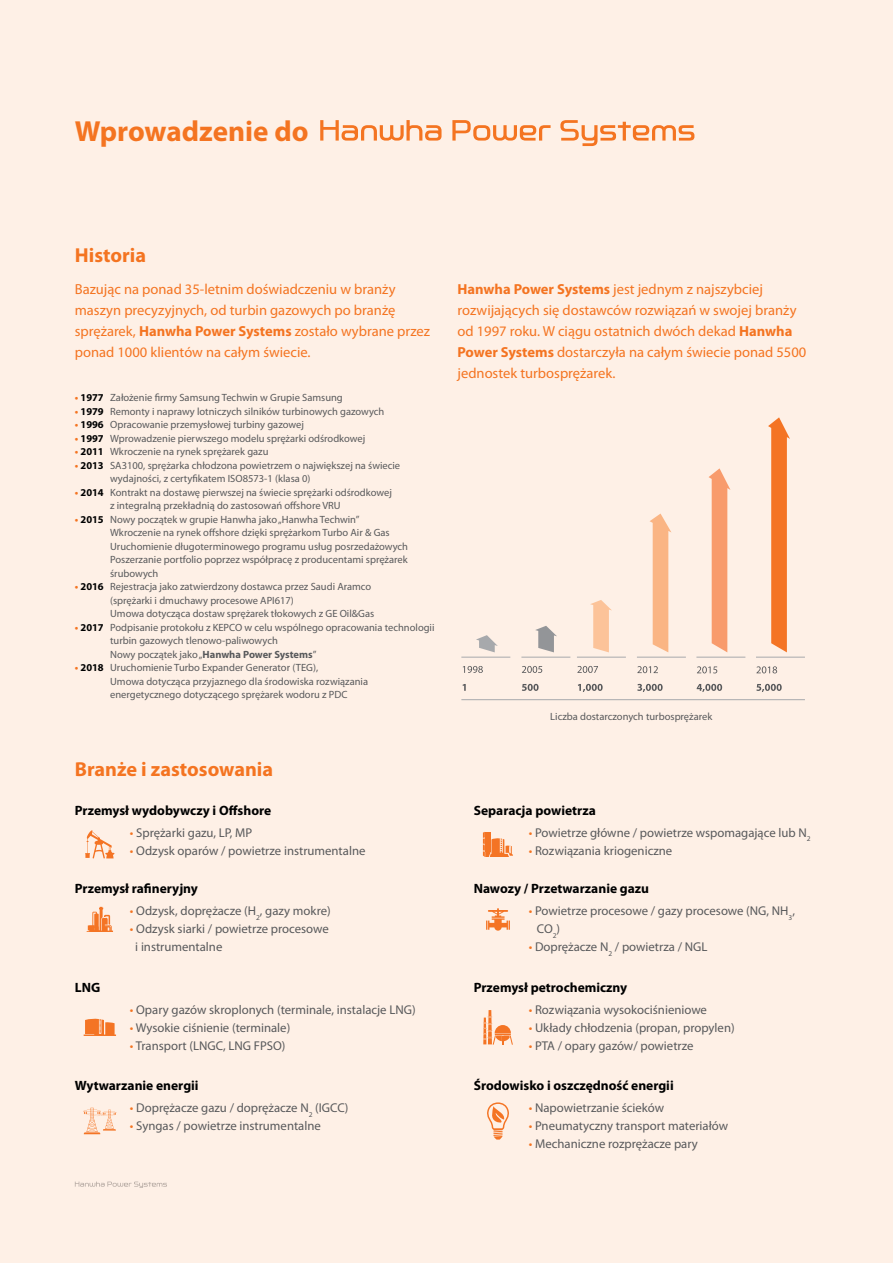
<style>
.page{position:relative;width:893px;height:1263px;background:#fef0e6}
.page>*{position:absolute;margin:0;border:0;box-sizing:border-box;transform-origin:0 0}
.t1{font:700 29.1px "Myriad Pro";color:#f47421}
.t2{font:700 20.25px "Myriad Pro";color:#f47421}
.t3{font:14.55px/21px "Myriad Pro";color:#f47421}
.t4{font:700 13.5px "Myriad Pro";color:#000}
.t5{font:12.75px/18px "Myriad Pro";color:#58595b}
.t6{font:10.5px/13.5px "Myriad Pro";color:#58595b}
.t7{font:700 10.5px "Myriad Pro";color:#000}
.s1{font-weight:700}
.s2{color:#f47421}
</style>
<div class="page">
<svg style="left:85px;top:830px;width:30px;height:28px"></svg>
<svg style="left:87px;top:907px;width:26px;height:25px"></svg>
<svg style="left:84px;top:1018px;width:32px;height:18px"></svg>
<svg style="left:83px;top:1108px;width:33px;height:26px"></svg>
<svg style="left:483px;top:832px;width:30px;height:25px"></svg>
<svg style="left:486px;top:908px;width:24px;height:23px"></svg>
<svg style="left:483px;top:1010px;width:30px;height:35px"></svg>
<svg style="left:487px;top:1102px;width:22px;height:37px"></svg>
<svg style="left:320px;top:120px;width:122px;height:21px"></svg>
<svg style="left:452px;top:120px;width:99px;height:21px"></svg>
<svg style="left:560px;top:120px;width:134px;height:26px"></svg>
<svg style="left:463px;top:666px;width:20px;height:7px"></svg>
<svg style="left:463px;top:684px;width:3px;height:7px"></svg>
<svg style="left:522px;top:666px;width:20px;height:7px"></svg>
<svg style="left:522px;top:684px;width:17px;height:7px"></svg>
<svg style="left:577px;top:666px;width:21px;height:7px"></svg>
<svg style="left:578px;top:684px;width:25px;height:8px"></svg>
<svg style="left:637px;top:684px;width:26px;height:8px"></svg>
<svg style="left:637px;top:666px;width:21px;height:7px"></svg>
<svg style="left:697px;top:666px;width:20px;height:7px"></svg>
<svg style="left:756px;top:666px;width:21px;height:7px"></svg>
<svg style="left:697px;top:684px;width:25px;height:8px"></svg>
<svg style="left:756px;top:684px;width:26px;height:8px"></svg>
<svg style="left:476px;top:635px;width:22px;height:17px"></svg>
<hr style="left:577px;top:657px;width:49px;height:1px;background:#a7a9ac">
<svg style="left:590px;top:600px;width:22px;height:52px"></svg>
<hr style="left:521px;top:657px;width:49px;height:1px;background:#a7a9ac">
<svg style="left:535px;top:626px;width:22px;height:26px"></svg>
<hr style="left:637px;top:657px;width:49px;height:1px;background:#a7a9ac">
<svg style="left:650px;top:514px;width:21px;height:138px"></svg>
<hr style="left:696px;top:657px;width:49px;height:1px;background:#a7a9ac">
<hr style="left:756px;top:657px;width:49px;height:1px;background:#a7a9ac">
<svg style="left:709px;top:468px;width:21px;height:184px"></svg>
<svg style="left:768px;top:417px;width:22px;height:235px"></svg>
<hr style="left:461px;top:657px;width:49px;height:1px;background:#a7a9ac">
<hr style="left:461px;top:699px;width:344px;height:1px;background:#a7a9ac">
<h1 class="t1" style="left:75px;top:113px;width:235px">Wprowadzenie do</h1>
<h2 class="t2" style="left:75px;top:242px;width:73px">Historia</h2>
<h3 class="t3" style="left:75px;top:278px;width:357px">Bazując na ponad 35-letnim doświadczeniu w branży maszyn precyzyjnych, od turbin gazowych po branżę sprężarek, <span class="s1">Hanwha Power Systems</span> zostało wybrane przez ponad 1000 klientów na całym świecie.</h3>
<h3 class="t3" style="left:458px;top:278px;width:350px"><span class="s1">Hanwha Power Systems</span> jest jednym z najszybciej rozwijających się dostawców rozwiązań w swojej branży od 1997 roku. W ciągu ostatnich dwóch dekad <span class="s1">Hanwha Power Systems</span> dostarczyła na całym świecie ponad 5500 jednostek turbosprężarek.</h3>
<p class="t6" style="left:110px;top:391px;width:326px">Założenie firmy Samsung Techwin w Grupie Samsung<br>Remonty i naprawy lotniczych silników turbinowych gazowych Opracowanie przemysłowej turbiny gazowej<br>Wprowadzenie pierwszego modelu sprężarki odśrodkowej<br>Wkroczenie na rynek sprężarek gazu<br>SA3100, sprężarka chłodzona powietrzem o największej na świecie wydajności, z certyfikatem ISO8573-1 (klasa 0)<br>Kontrakt na dostawę pierwszej na świecie sprężarki odśrodkowej<br>z integralną przekładnią do zastosowań offshore VRU<br>Nowy początek w grupie Hanwha jako „Hanwha Techwin”<br>Wkroczenie na rynek offshore dzięki sprężarkom Turbo Air &amp; Gas Uruchomienie długoterminowego programu usług posrzedażowych Poszerzanie portfolio poprzez współpracę z producentami sprężarek śrubowych<br>Rejestracja jako zatwierdzony dostawca przez Saudi Aramco<br>(sprężarki i dmuchawy procesowe API617)<br>Umowa dotycząca dostaw sprężarek tłokowych z GE Oil&amp;Gas<br>Podpisanie protokołu z KEPCO w celu wspólnego opracowania technologii turbin gazowych tlenowo-paliwowych<br>Nowy początek jako „<span class="s1">Hanwha Power Systems</span>”<br>Uruchomienie Turbo Expander Generator (TEG),<br>Umowa dotycząca przyjaznego dla środowiska rozwiązania energetycznego dotyczącego sprężarek wodoru z PDC</p>
<p class="t7" style="left:75px;top:391px;width:30px"><span class="s2">•</span> 1977</p>
<p class="t7" style="left:75px;top:404px;width:30px"><span class="s2">•</span> 1979</p>
<p class="t7" style="left:75px;top:418px;width:30px"><span class="s2">•</span> 1996</p>
<p class="t7" style="left:75px;top:431px;width:30px"><span class="s2">•</span> 1997</p>
<p class="t7" style="left:75px;top:445px;width:30px"><span class="s2">•</span> 2011</p>
<p class="t7" style="left:75px;top:458px;width:30px"><span class="s2">•</span> 2013</p>
<p class="t7" style="left:75px;top:485px;width:30px"><span class="s2">•</span> 2014</p>
<p class="t7" style="left:75px;top:512px;width:30px"><span class="s2">•</span> 2015</p>
<p class="t7" style="left:75px;top:580px;width:30px"><span class="s2">•</span> 2016</p>
<p class="t7" style="left:75px;top:620px;width:30px"><span class="s2">•</span> 2017</p>
<p class="t7" style="left:75px;top:661px;width:30px"><span class="s2">•</span> 2018</p>
<h2 class="t2" style="left:75px;top:756px;width:200px">Branże i zastosowania</h2>
<p class="t4" style="left:75px;top:801px;width:198px">Przemysł wydobywczy i Offshore</p>
<p class="t5" style="left:130px;top:823px;width:124px"><span class="s2">•</span> Sprężarki gazu, LP, MP</p>
<p class="t5" style="left:130px;top:841px;width:237px"><span class="s2">•</span> Odzysk oparów / powietrze instrumentalne</p>
<p class="t4" style="left:75px;top:880px;width:125px">Przemysł rafineryjny</p>
<p class="t5" style="left:130px;top:902px;width:202px"><span class="s2">•</span> Odzysk, doprężacze (H<sub>2</sub>, gazy mokre)</p>
<p class="t5" style="left:135px;top:920px;width:195px;text-indent:-5px"><span class="s2">•</span> Odzysk siarki / powietrze procesowe i instrumentalne</p>
<p class="t4" style="left:75px;top:978px;width:27px">LNG</p>
<p class="t5" style="left:130px;top:1000px;width:287px"><span class="s2">•</span> Opary gazów skroplonych (terminale, instalacje LNG)</p>
<p class="t5" style="left:130px;top:1018px;width:162px"><span class="s2">•</span> Wysokie ciśnienie (terminale)</p>
<p class="t5" style="left:130px;top:1036px;width:157px"><span class="s2">•</span> Transport (LNGC, LNG FPSO)</p>
<p class="t4" style="left:75px;top:1077px;width:125px">Wytwarzanie energii</p>
<p class="t5" style="left:130px;top:1099px;width:220px"><span class="s2">•</span> Doprężacze gazu / doprężacze N<sub>2</sub> (IGCC)</p>
<p class="t5" style="left:130px;top:1117px;width:192px"><span class="s2">•</span> Syngas / powietrze instrumentalne</p>
<p class="t6" style="left:550px;top:709px;width:164px">Liczba dostarczonych turbosprężarek</p>
<p class="t4" style="left:474px;top:801px;width:124px">Separacja powietrza</p>
<p class="t5" style="left:529px;top:823px;width:283px"><span class="s2">•</span> Powietrze główne / powietrze wspomagające lub N<sub>2</sub></p>
<p class="t5" style="left:529px;top:841px;width:145px"><span class="s2">•</span> Rozwiązania kriogeniczne</p>
<p class="t4" style="left:474px;top:880px;width:177px">Nawozy / Przetwarzanie gazu</p>
<p class="t5" style="left:537px;top:902px;width:260px;text-indent:-8px"><span class="s2">•</span> Powietrze procesowe / gazy procesowe (NG, NH<sub>3</sub>,<br>CO<sub>2</sub>)</p>
<p class="t5" style="left:529px;top:938px;width:180px"><span class="s2">•</span> Doprężacze N<sub>2</sub> / powietrza / NGL</p>
<p class="t4" style="left:474px;top:978px;width:155px">Przemysł petrochemiczny</p>
<p class="t5" style="left:529px;top:1000px;width:180px"><span class="s2">•</span> Rozwiązania wysokociśnieniowe</p>
<p class="t5" style="left:529px;top:1018px;width:207px"><span class="s2">•</span> Układy chłodzenia (propan, propylen)</p>
<p class="t5" style="left:529px;top:1036px;width:166px"><span class="s2">•</span> PTA / opary gazów/ powietrze</p>
<p class="t4" style="left:474px;top:1077px;width:201px">Środowisko i oszczędność energii</p>
<p class="t5" style="left:529px;top:1099px;width:137px"><span class="s2">•</span> Napowietrzanie ścieków</p>
<p class="t5" style="left:529px;top:1117px;width:201px"><span class="s2">•</span> Pneumatyczny transport materiałów</p>
<p class="t5" style="left:529px;top:1135px;width:171px"><span class="s2">•</span> Mechaniczne rozprężacze pary</p>
</div>
